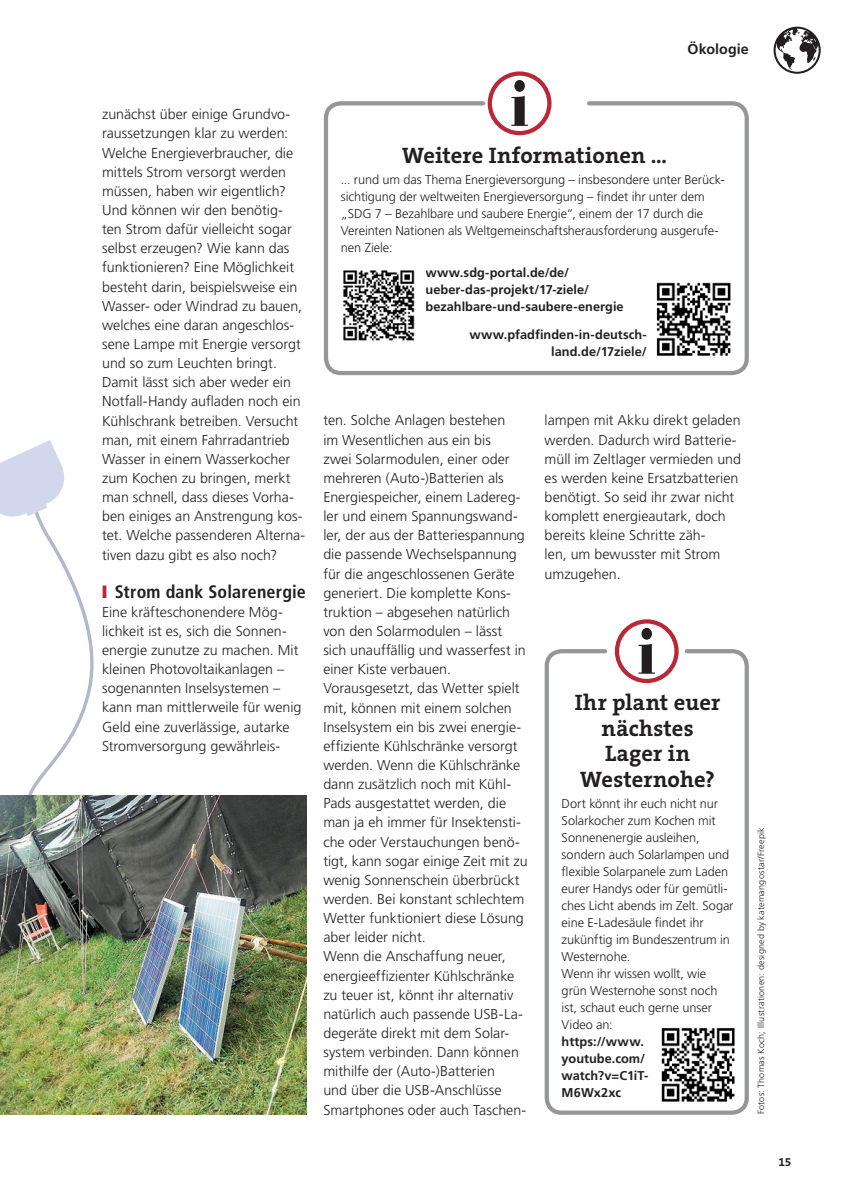
<style>
.page{position:relative;width:851px;height:1191px;background:#fff}
.page>*{position:absolute;margin:0;border:0;box-sizing:border-box;transform-origin:0 0}
.t1{font:700 22.5px/25.5px "The Serif B W7";letter-spacing:.005em;color:#231f20;text-align:center}
.t2{font:700 condensed 18px "Frutiger LT Std";letter-spacing:.01em;color:#231f20}
.t3{font:300 14.25px/19.2px "Frutiger LT Std";color:#231f20}
.t4{font:700 14.25px "Frutiger LT Std";letter-spacing:.01em;color:#231f20}
.t5{font:300 12.75px/17px "Frutiger LT Std";letter-spacing:-.005em;color:#231f20}
.t6{font:700 12.75px/17px "Frutiger LT Std";color:#231f20}
.t7{font:700 12px "The Serif B W7";color:#231f20}
.t8{font:300 9px "Frutiger LT Std";letter-spacing:.025em;color:#231f20}
.s1{color:#b82837}
.s2{font-weight:700}
</style>
<div class="page">
<svg style="left:0;top:440px;width:94px;height:355px"></svg>
<svg style="left:773px;top:27px;width:47px;height:47px"></svg>
<div style="left:324px;top:101px;width:424px;height:274px;border:4px solid #949698;border-radius:15px"></div>
<svg style="left:489px;top:74px;width:60px;height:59px"></svg>
<div style="left:487px;top:71px;width:64px;height:64px;border:4px solid #b82837;border-radius:50%"></div>
<svg style="left:511px;top:80px;width:16px;height:46px"></svg>
<img style="left:656px;top:282px;width:75px;height:74px">
<img style="left:0;top:795px;width:306px;height:319px">
<img style="left:343px;top:270px;width:72px;height:71px">
<img style="left:661px;top:1028px;width:83px;height:83px">
<div style="left:544px;top:649px;width:204px;height:465px;border:4px solid #949698;border-radius:15px"></div>
<svg style="left:617px;top:621px;width:59px;height:60px"></svg>
<div style="left:614px;top:619px;width:64px;height:64px;border:4px solid #b82837;border-radius:50%"></div>
<svg style="left:638px;top:628px;width:17px;height:45px"></svg>
<p class="t4" style="left:687px;top:41px;width:63px">Ökologie</p>
<p class="t3" style="left:102px;top:105px;width:205px">zunächst über einige Grundvo&shy;raussetzungen klar zu werden:<br>Welche Energieverbraucher, die mittels Strom versorgt werden müssen, haben wir eigentlich?<br>Und können wir den benötig&shy;ten Strom dafür vielleicht sogar selbst erzeugen? Wie kann das funktionieren? Eine Möglichkeit besteht darin, beispielsweise ein<br>Wasser- oder Windrad zu bauen, welches eine daran angeschlos&shy;sene Lampe mit Energie versorgt und so zum Leuchten bringt.<br>Damit lässt sich aber weder ein<br>Notfall-Handy aufladen noch ein<br>Kühlschrank betreiben. Versucht man, mit einem Fahrradantrieb<br>Wasser in einem Wasserkocher zum Kochen zu bringen, merkt man schnell, dass dieses Vorha&shy;ben einiges an Anstrengung kos&shy;tet. Welche passenderen Alterna&shy;tiven dazu gibt es also noch?</p>
<p class="t2" style="left:102px;top:580px;width:205px"><span class="s1">❙</span> Strom dank Solarenergie</p>
<p class="t3" style="left:102px;top:602px;width:201px">Eine kräfteschonendere Mög&shy;lichkeit ist es, sich die Sonnen&shy;energie zunutze zu machen. Mit kleinen Photovoltaikanlagen – sogenannten Inselsystemen – kann man mittlerweile für wenig<br>Geld eine zuverlässige, autarke<br>Stromversorgung gewährleis-</p>
<p class="t1" style="left:402px;top:142px;width:266px">Weitere Informationen ...</p>
<p class="t5" style="left:341px;top:171px;width:385px">... rund um das Thema Energieversorgung – insbesondere unter Berück&shy;sichtigung der weltweiten Energieversorgung – findet ihr unter dem „SDG 7 – Bezahlbare und saubere Energie“, einem der 17 durch die Vereinten Nationen als Weltgemeinschaftsherausforderung ausgerufe&shy;nen Ziele:</p>
<p class="t6" style="left:425px;top:264px;width:200px">www.sdg-portal.de/de/ ueber-das-projekt/17-ziele/ bezahlbare-und-saubere-energie</p>
<p class="t6" style="left:469px;top:326px;width:179px;text-align:right">www.pfadfinden-in-deutsch&shy;land.de/17ziele/</p>
<p class="t3" style="left:323px;top:411px;width:206px">ten. Solche Anlagen bestehen<br>im Wesentlichen aus ein bis<br>zwei Solarmodulen, einer oder mehreren (Auto-)Batterien als<br>Energiespeicher, einem Ladereg&shy;ler und einem Spannungswand&shy;ler, der aus der Batteriespannung die passende Wechselspannung für die angeschlossenen Geräte generiert. Die komplette Kons&shy;truktion – abgesehen natürlich von den Solarmodulen – lässt sich unauffällig und wasserfest in einer Kiste verbauen.<br>Vorausgesetzt, das Wetter spielt mit, können mit einem solchen<br>Inselsystem ein bis zwei energie&shy;effiziente Kühlschränke versorgt werden. Wenn die Kühlschränke dann zusätzlich noch mit Kühl-<br>Pads ausgestattet werden, die man ja eh immer für Insektensti&shy;che oder Verstauchungen benö&shy;tigt, kann sogar einige Zeit mit zu wenig Sonnenschein überbrückt werden. Bei konstant schlechtem<br>Wetter funktioniert diese Lösung aber leider nicht.<br>Wenn die Anschaffung neuer, energieeffizienter Kühlschränke zu teuer ist, könnt ihr alternativ natürlich auch passende USB-La&shy;degeräte direkt mit dem Solar&shy;system verbinden. Dann können mithilfe der (Auto-)Batterien<br>und über die USB-Anschlüsse<br>Smartphones oder auch Taschen-</p>
<p class="t3" style="left:544px;top:411px;width:198px">lampen mit Akku direkt geladen werden. Dadurch wird Batterie&shy;müll im Zeltlager vermieden und es werden keine Ersatzbatterien benötigt. So seid ihr zwar nicht komplett energieautark, doch bereits kleine Schritte zäh-<br>len, um bewusster mit Strom umzugehen.</p>
<p class="t1" style="left:574px;top:690px;width:147px">Ihr plant euer nächstes<br>Lager in<br>Westernohe?</p>
<p class="t5" style="left:561px;top:795px;width:173px">Dort könnt ihr euch nicht nur<br>Solarkocher zum Kochen mit<br>Sonnenenergie ausleihen, sondern auch Solarlampen und flexible Solarpanele zum Laden eurer Handys oder für gemütli&shy;ches Licht abends im Zelt. Sogar eine E-Ladesäule findet ihr zukünftig im Bundeszentrum in<br>Westernohe.<br>Wenn ihr wissen wollt, wie grün Westernohe sonst noch ist, schaut euch gerne unser<br>Video an:<br><span class="s2">https://www.<br>youtube.com/ watch?v=C1iT-<br>M6Wx2xc</span></p>
<p class="t8" style="left:755px;top:1114px;width:289px;rotate:-90deg">Fotos: Thomas Koch; Illustrationen: designed by katemangostar/Freepik</p>
<p class="t7" style="left:778px;top:1153px;width:15px">15</p>
</div>
